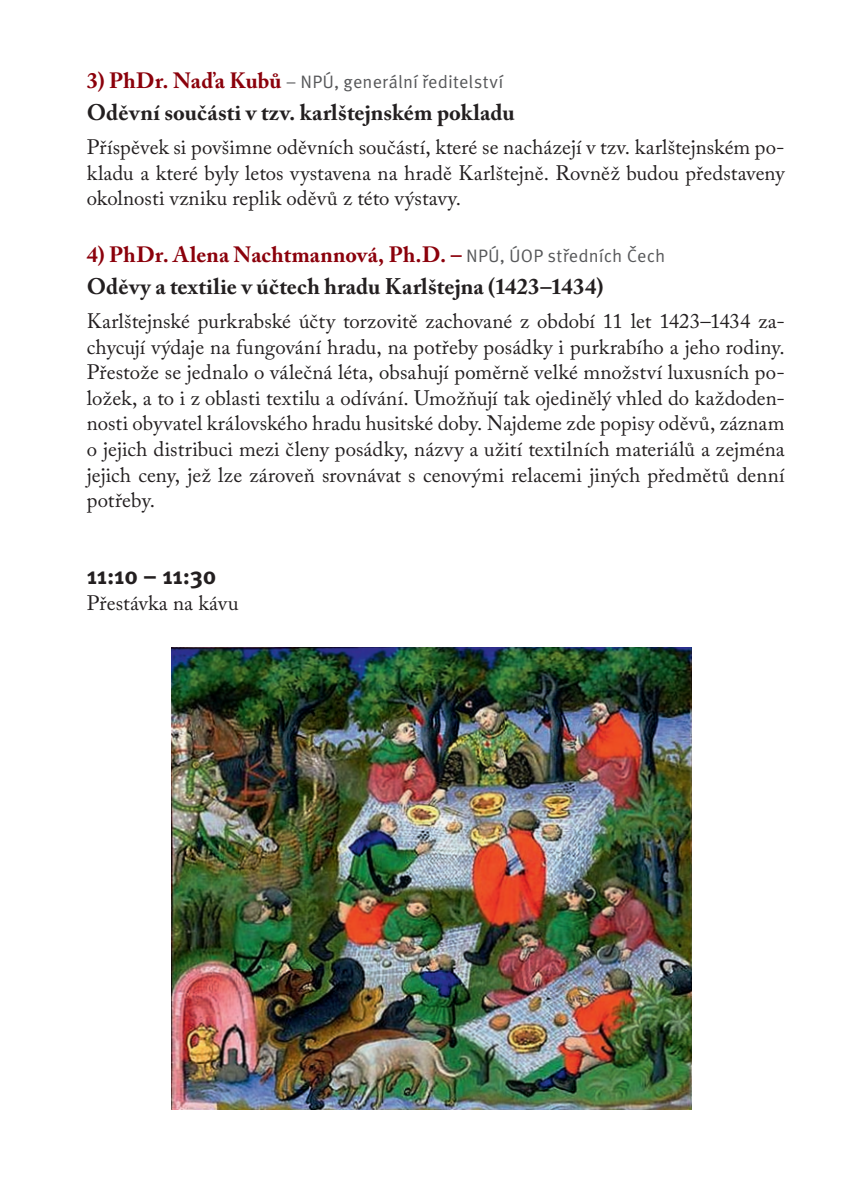
<style>
.page{position:relative;width:842px;height:1191px;background:#fff}
.page>*{position:absolute;margin:0;border:0;box-sizing:border-box;transform-origin:0 0}
.t1{font:700 24px "Meta Pro";letter-spacing:-.01em;color:#231f20}
.t2{font:700 22.4px "Adobe Caslon Pro";letter-spacing:.01em;color:#231f20}
.t3{font:700 22px "Adobe Caslon Pro";letter-spacing:.01em;color:#8b010b}
.t4{font:20.8px/25.6px "Adobe Caslon Pro";letter-spacing:.005em;color:#231f20;text-align:justify}
.t5{font:18px "Meta Pro";letter-spacing:.01em;color:#57585a}
.s1{font-family:"Adobe Caslon Pro";font-weight:700;font-size:22px;color:#8b010b}
.s2{font-family:"Meta Pro";font-weight:400;font-size:18px;color:#57585a}
</style>
<div class="page">
<img style="left:171px;top:647px;width:521px;height:462px">
<p class="t5" style="left:87px;top:71px;width:418px"><span class="s1">3) PhDr. Naďa Kubů</span> – NPÚ, generální ředitelství</p>
<p class="t2" style="left:87px;top:99px;width:429px">Oděvní součásti v tzv. karlštejnském pokladu</p>
<p class="t4" style="left:87px;top:134px;width:699px">Příspěvek si povšimne oděvních součástí, které se nacházejí v tzv. karlštejnském po&shy;kladu a které byly letos vystavena na hradě Karlštejně. Rovněž budou představeny okolnosti vzniku replik oděvů z této výstavy.</p>
<p class="t3" style="left:87px;top:242px;width:580px">4) PhDr. Alena Nachtmannová, Ph.D. – <span class="s2">NPÚ, ÚOP středních Čech</span></p>
<p class="t2" style="left:87px;top:273px;width:518px">Oděvy a textilie v účtech hradu Karlštejna (1423–1434)</p>
<p class="t4" style="left:87px;top:308px;width:699px">Karlštejnské purkrabské účty torzovitě zachované z období 11 let 1423–1434 za&shy;chycují výdaje na fungování hradu, na potřeby posádky i purkrabího a jeho rodiny.<br>Přestože se jednalo o válečná léta, obsahují poměrně velké množství luxusních po&shy;ložek, a to i z oblasti textilu a odívání. Umožňují tak ojedinělý vhled do každoden&shy;nosti obyvatel královského hradu husitské doby. Najdeme zde popisy oděvů, záznam o jejich distribuci mezi členy posádky, názvy a užití textilních materiálů a zejména jejich ceny, jež lze zároveň srovnávat s cenovými relacemi jiných předmětů denní potřeby.</p>
<p class="t1" style="left:87px;top:560px;width:131px">11:10 – 11:30</p>
<p class="t4" style="left:87px;top:589px;width:153px">Přestávka na kávu</p>
</div>
